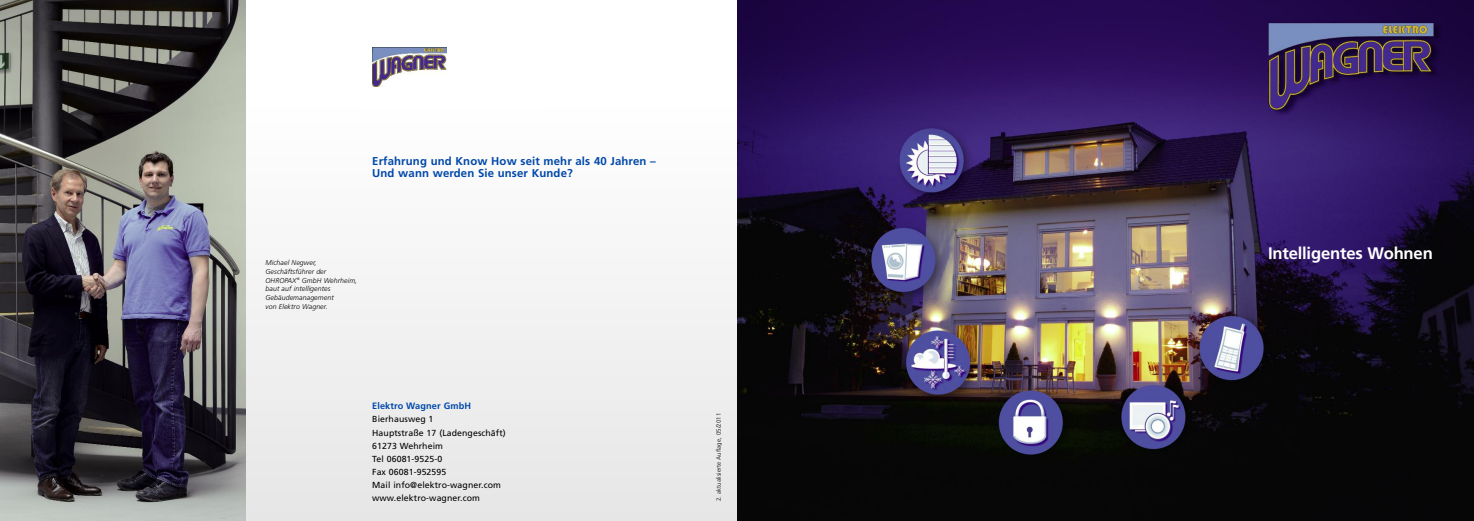
<style>
.page{position:relative;width:1474px;height:521px;background:#fff}
.page>*{position:absolute;margin:0;border:0;box-sizing:border-box;transform-origin:0 0}
.t1{font:700 16.62px "Frutiger";letter-spacing:-.01em;color:#fff}
.t2{font:700 11.38px/12.2px "Frutiger";letter-spacing:.01em;color:#0048aa}
.t3{font:700 9.19px "Frutiger";letter-spacing:.01em;color:#0048aa}
.t4{font:8.75px/13.1px "Frutiger";letter-spacing:.01em;color:#000}
.t5{font:italic 300 7px/8.8px "Frutiger";letter-spacing:.01em;color:#000}
.t6{font:300 6.12px "Frutiger";letter-spacing:.01em;color:#000}
</style>
<div class="page">
<div style="left:0;top:99px;width:737px;height:422px;background:#f2f2f2"></div>
<img style="left:0;top:0;width:246px;height:521px">
<div style="left:365px;top:37px;width:173px;height:73px;background:#fff"></div>
<img style="left:372px;top:47px;width:75px;height:40px">
<img style="left:737px;top:0;width:736px;height:521px">
<h2 class="t2" style="left:372px;top:156px;width:285px">Erfahrung und Know How seit mehr als 40 Jahren –<br>Und wann werden Sie unser Kunde?</h2>
<p class="t5" style="left:265px;top:259px;width:93px">Michael Negwer,<br>Geschäftsführer der<br>OHROPAX<sup>®</sup> GmbH Wehrheim, baut auf intelligentes<br>Gebäudemanagement<br>von Elektro Wagner.</p>
<p class="t3" style="left:372px;top:402px;width:100px">Elektro Wagner GmbH</p>
<p class="t4" style="left:372px;top:413px;width:135px">Bierhausweg 1<br>Hauptstraße 17 (Ladengeschäft)<br>61273 Wehrheim<br>Tel 06081-9525-0<br>Fax 06081-952595<br>Mail info@elektro-wagner.com www.elektro-wagner.com</p>
<p class="t6" style="left:716px;top:501px;width:90px;rotate:-90deg">2. aktualisierte Auflage, 05/2011</p>
<h1 class="t1" style="left:1267px;top:247px;width:166px">Intelligentes Wohnen</h1>
</div>
